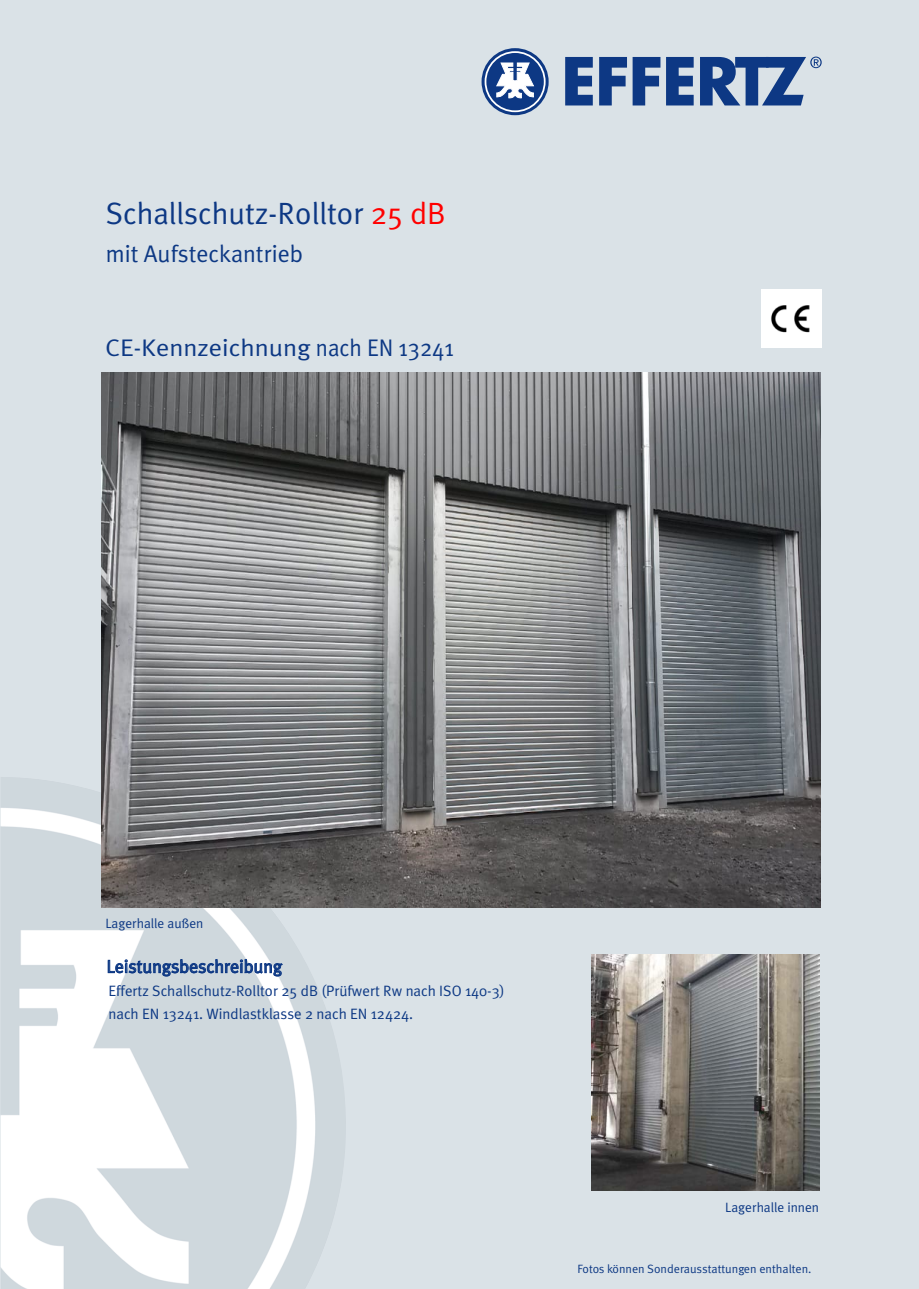
<style>
.page{position:relative;width:919px;height:1289px;background:#fff}
.page>*{position:absolute;margin:0;border:0;box-sizing:border-box;transform-origin:0 0}
.t1{font:30.75px "Meta Plus Normal";color:#0d3884}
.t2{font:24px "Meta Plus Normal";color:#0d3884;scale:1.1 1}
.t3{font:24px "Meta Plus Normal";color:#0d3884}
.t4{font:18px "Meta Plus Normal";color:#0d3884}
.t5{font:15px/22.5px "Meta Plus Normal";color:#0d3884}
.t6{font:13.5px "Meta Plus Normal";color:#0d3884}
.t7{font:12px "Meta Normal";color:#0d3884}
.s1{color:#f00}
</style>
<div class="page">
<div style="left:13px;top:0;width:905px;height:1288px;background:#dae2e7"></div>
<div style="left:0;top:0;width:13px;height:1288px;background:#dae2e7"></div>
<svg style="left:565px;top:57px;width:27px;height:48px"></svg>
<svg style="left:599px;top:57px;width:61px;height:48px"></svg>
<svg style="left:666px;top:57px;width:27px;height:48px"></svg>
<svg style="left:481px;top:48px;width:67px;height:67px"></svg>
<div style="left:485px;top:52px;width:59px;height:59px;background:#0d3884;border-radius:50%"></div>
<div style="left:484px;top:51px;width:61px;height:61px;border:2px solid #fff;border-radius:50%"></div>
<svg style="left:496px;top:63px;width:37px;height:35px"></svg>
<svg style="left:700px;top:57px;width:121px;height:48px"></svg>
<img style="left:1px;top:777px;width:345px;height:511px">
<img style="left:761px;top:289px;width:60px;height:58px">
<img style="left:102px;top:373px;width:718px;height:534px">
<img style="left:591px;top:954px;width:228px;height:236px">
<svg style="left:108px;top:959px;width:175px;height:17px"></svg>
<h1 class="t1" style="left:106px;top:195px;width:341px">Schallschutz-Rolltor <span class="s1">25 dB</span></h1>
<h2 class="t3" style="left:106px;top:240px;width:198px">mit Aufsteckantrieb</h2>
<h2 class="t2" style="left:105px;top:334px;width:318px">CE-Kennzeichnung nach EN 13241</h2>
<p class="t6" style="left:105px;top:915px;width:100px">Lagerhalle außen</p>
<p class="t4" style="left:107px;top:956px;width:177px">Leistungsbeschreibung</p>
<p class="t5" style="left:108px;top:979px;width:398px">Effertz Schallschutz-Rolltor 25 dB (Prüfwert Rw nach ISO 140-3) nach EN 13241. Windlastklasse 2 nach EN 12424.</p>
<p class="t6" style="left:725px;top:1199px;width:95px">Lagerhalle innen</p>
<p class="t7" style="left:577px;top:1264px;width:236px">Fotos können Sonderausstattungen enthalten.</p>
</div>
